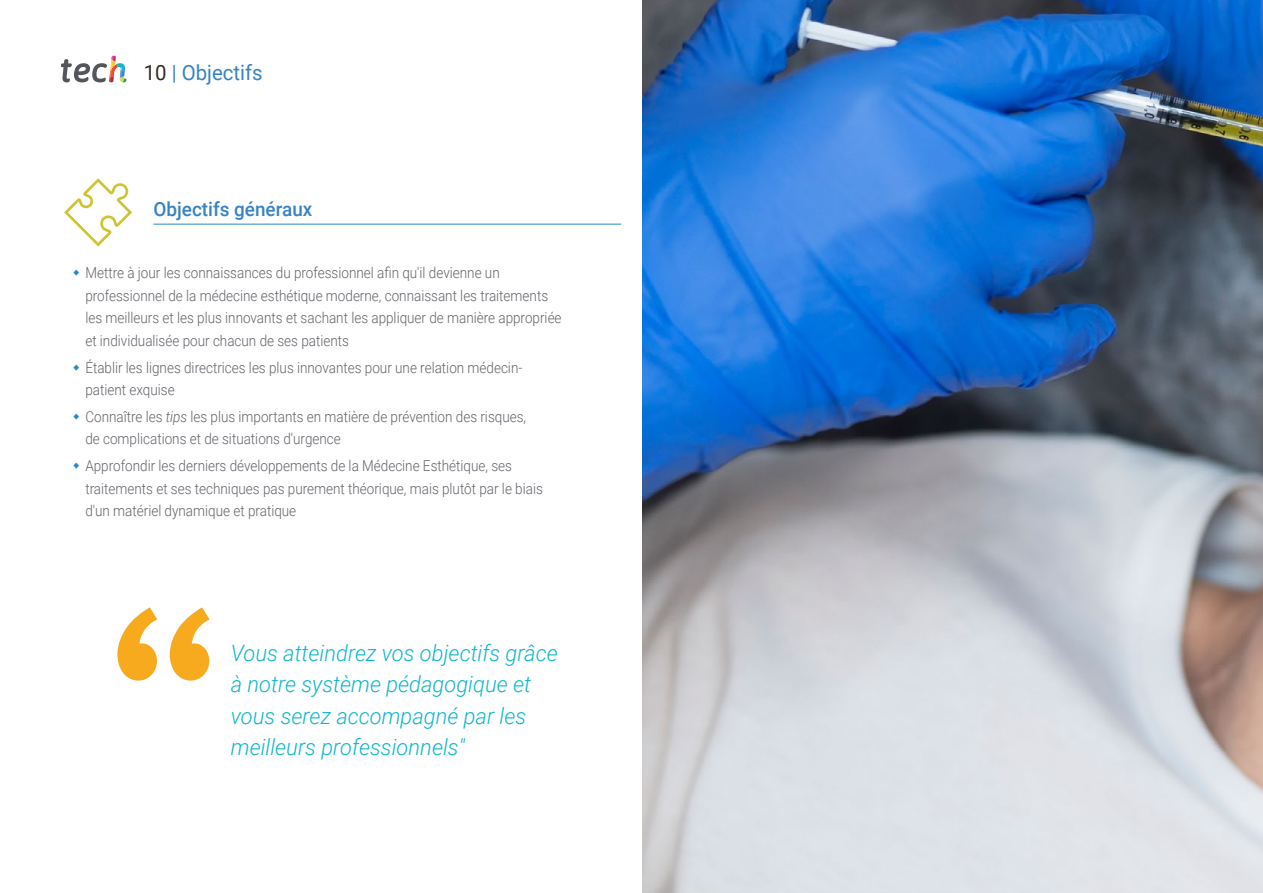
<style>
.page{position:relative;width:1263px;height:893px;background:#fff}
.page>*{position:absolute;margin:0;border:0;box-sizing:border-box;transform-origin:0 0}
.t1{font:italic 300 22.5px/31.5px "Roboto";color:#0fb6cf}
.t2{font:21px "Roboto";color:#3783c5}
.t3{font:500 19.5px "Roboto";color:#3783c5}
.t4{font:300 15px/22.5px "Roboto";color:#61646a;scale:.9 1}
.s1{color:#312e20}
.s2{font-style:italic}
</style>
<div class="page">
<hr style="left:153px;top:224px;width:468px;height:1px;background:#2488c9">
<svg style="left:64px;top:178px;width:68px;height:69px"></svg>
<img style="left:642px;top:0;width:621px;height:893px">
<svg style="left:61px;top:56px;width:65px;height:27px"></svg>
<svg style="left:117px;top:607px;width:93px;height:74px"></svg>
<h2 class="t2" style="left:144px;top:57px;width:120px"><span class="s1">10</span> | Objectifs</h2>
<h3 class="t3" style="left:153px;top:195px;width:160px">Objectifs généraux</h3>
<p class="t4" style="left:85px;top:261px;width:531px">Mettre à jour les connaissances du professionnel afin qu'il devienne un professionnel de la médecine esthétique moderne, connaissant les traitements les meilleurs et les plus innovants et sachant les appliquer de manière appropriée et individualisée pour chacun de ses patients</p>
<p class="t4" style="left:85px;top:356px;width:487px">Établir les lignes directrices les plus innovantes pour une relation médecin&shy;patient exquise</p>
<p class="t4" style="left:85px;top:405px;width:491px">Connaître les <span class="s2">tips</span> les plus importants en matière de prévention des risques, de complications et de situations d'urgence</p>
<p class="t4" style="left:85px;top:454px;width:510px">Approfondir les derniers développements de la Médecine Esthétique, ses traitements et ses techniques pas purement théorique, mais plutôt par le biais d'un matériel dynamique et pratique</p>
<h1 class="t1" style="left:231px;top:636px;width:328px">Vous atteindrez vos objectifs grâce à notre système pédagogique et vous serez accompagné par les meilleurs professionnels"</h1>
</div>
